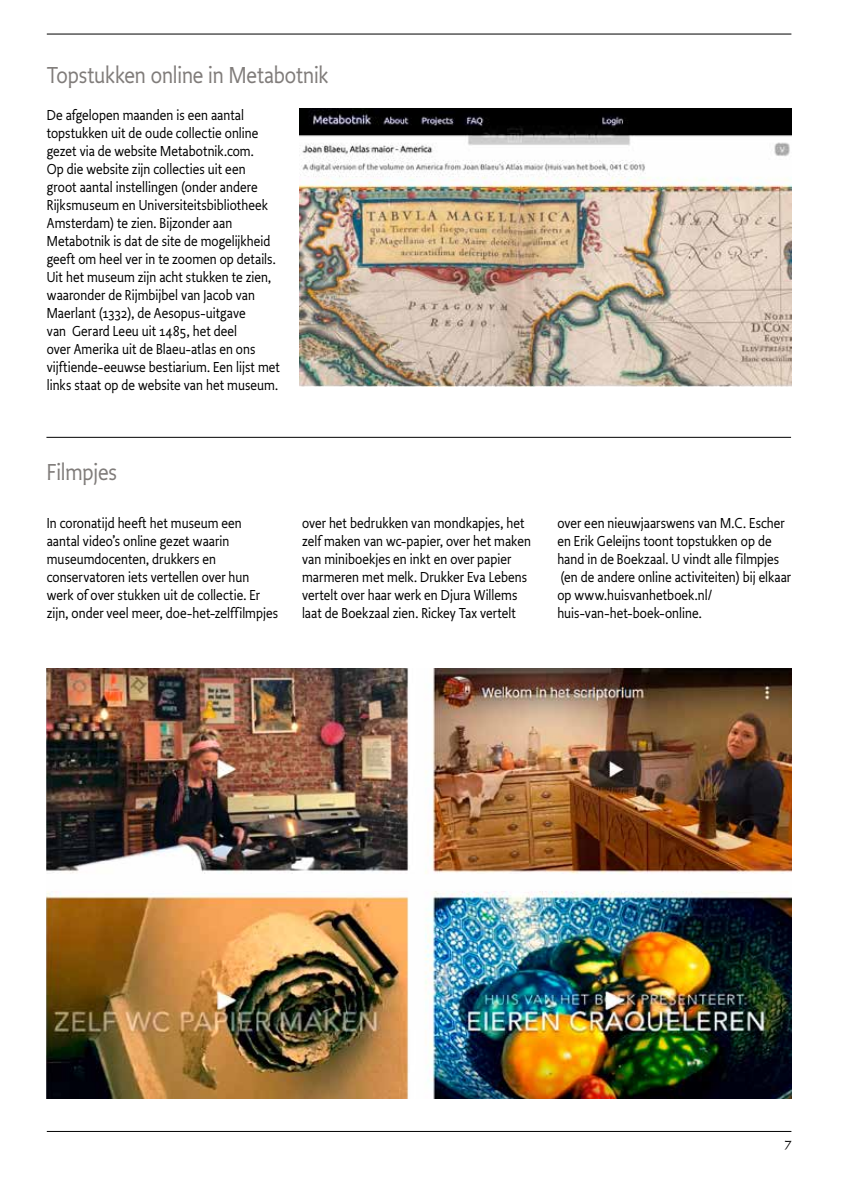
<style>
.page{position:relative;width:851px;height:1191px;background:#fff}
.page>*{position:absolute;margin:0;border:0;box-sizing:border-box;transform-origin:0 0}
.t1{font:24px "Productus";letter-spacing:-.005em;color:#807c7a}
.t2{font:15.75px "Trinite No 2 Rom Wid";color:#000}
.t3{font:15px/18px "Productus";letter-spacing:.005em;color:#000}
</style>
<div class="page">
<hr style="left:47px;top:34px;width:744px;height:1px;background:#000">
<hr style="left:46px;top:437px;width:745px;height:1px;background:#000">
<hr style="left:47px;top:1131px;width:744px;height:1px;background:#000">
<img style="left:46px;top:668px;width:745px;height:430px">
<img style="left:300px;top:109px;width:491px;height:278px">
<h1 class="t1" style="left:47px;top:61px;width:283px">Topstukken online in Metabotnik</h1>
<p class="t3" style="left:47px;top:106px;width:235px">De afgelopen maanden is een aantal topstukken uit de oude collectie online gezet via de website Metabotnik.com.<br>Op die website zijn collecties uit een<br>groot aantal instellingen (onder andere Rijksmuseum en Universiteitsbibliotheek Amsterdam) te zien. Bijzonder aan Metabotnik is dat de site de mogelijkheid geeft om heel ver in te zoomen op details.<br>Uit het museum zijn acht stukken te zien, waaronder de Rijmbijbel van Jacob van Maerlant (1332), de Aesopus-uitgave<br>van Gerard Leeu uit 1485, het deel<br>over Amerika uit de Blaeu-atlas en ons vijftiende-eeuwse bestiarium. Een lijst met links staat op de website van het museum.</p>
<h1 class="t1" style="left:47px;top:458px;width:72px">Filmpjes</h1>
<p class="t3" style="left:47px;top:514px;width:233px">In coronatijd heeft het museum een aantal video’s online gezet waarin museumdocenten, drukkers en conservatoren iets vertellen over hun werk of over stukken uit de collectie. Er zijn, onder veel meer, doe-het-zelffilmpjes</p>
<p class="t3" style="left:302px;top:514px;width:230px">over het bedrukken van mondkapjes, het zelf maken van wc-papier, over het maken van miniboekjes en inkt en over papier marmeren met melk. Drukker Eva Lebens vertelt over haar werk en Djura Willems laat de Boekzaal zien. Rickey Tax vertelt</p>
<p class="t3" style="left:557px;top:514px;width:235px">over een nieuwjaarswens van M.C. Escher en Erik Geleijns toont topstukken op de hand in de Boekzaal. U vindt alle filmpjes (en de andere online activiteiten) bij elkaar op www.huisvanhetboek.nl/ huis-van-het-boek-online.</p>
<p class="t2" style="left:784px;top:1135px;width:8px">7</p>
</div>
